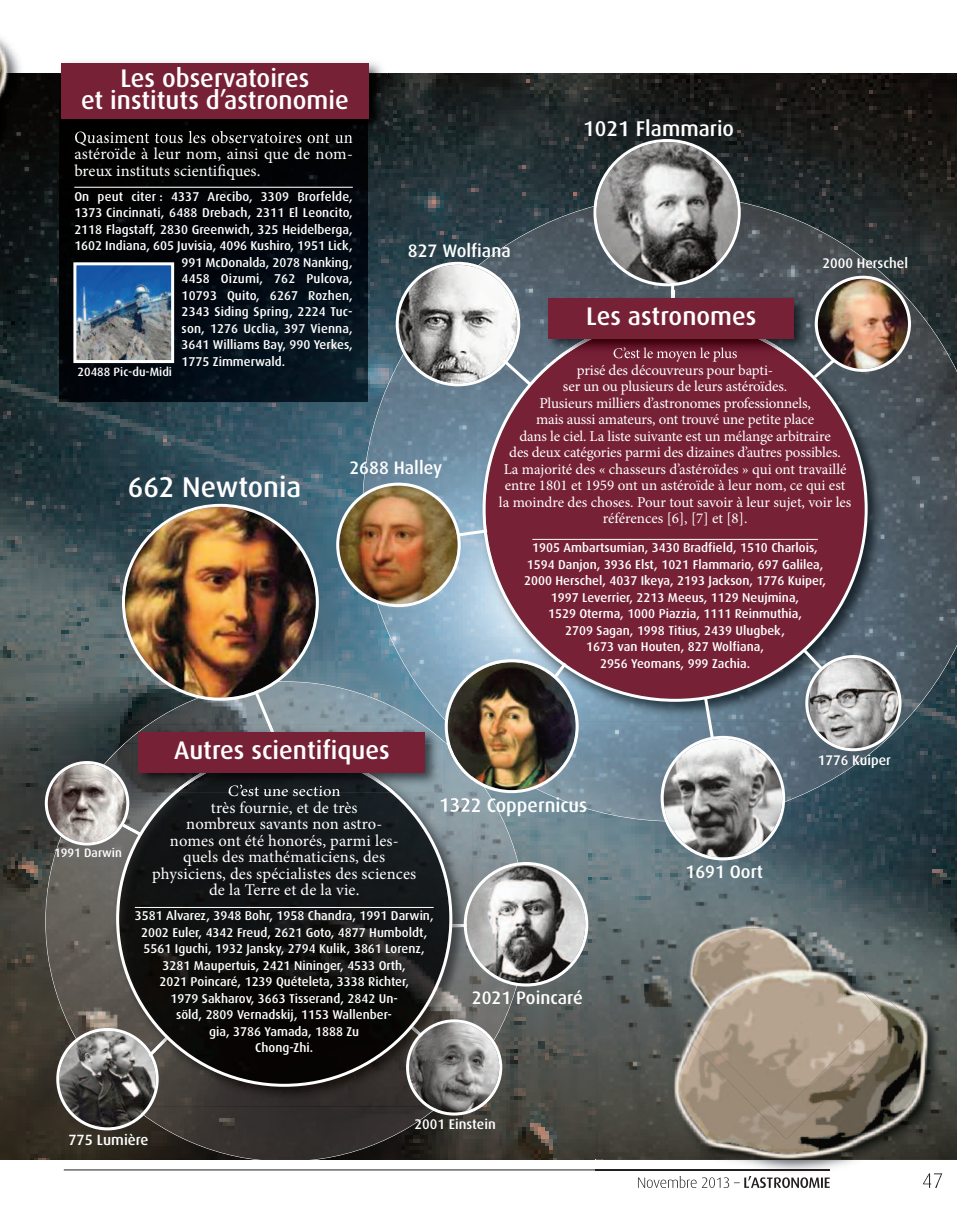
<style>
.page{position:relative;width:957px;height:1225px;background:#fff}
.page>*{position:absolute;margin:0;border:0;box-sizing:border-box;transform-origin:0 0}
.t1{font:500 28.5px "Dax";color:#fff}
.t2{font:500 25.5px/22.5px "Dax";color:#fff;text-align:center}
.t3{font:500 21.3px "Dax";color:#fff}
.t4{font:500 19.5px "Dax";color:#fff}
.t5{font:500 18px "Dax";color:#fff}
.t6{font:16.5px/16.5px "Minion Pro";letter-spacing:.01em;color:#fff;text-align:justify}
.t7{font:15px/16.5px "Minion Pro";letter-spacing:-.01em;color:#fff;text-align:center}
.t8{font:500 14.85px "Dax";color:#fff}
.t9{font:500 13.95px "Dax";color:#fff}
.t10{font:500 12.75px/16.5px "Dax";color:#fff;text-align:center}
.t11{font:500 12.3px "Dax";color:#fff}
.t12{font:500 12px "Dax";color:#fff}
</style>
<div class="page">
<img style="left:0;top:73px;width:957px;height:1086px">
<svg style="left:362px;top:195px;width:595px;height:626px;background:#495b65"></svg>
<img style="left:46px;top:682px;width:479px;height:477px">
<hr style="left:64px;top:1169px;width:765px;height:1px;background:#231f20">
<img style="left:59px;top:138px;width:309px;height:264px">
<hr style="left:74px;top:187px;width:279px;height:1px;background:#fff">
<img style="left:59px;top:62px;width:329px;height:76px">
<img style="left:75px;top:131px;width:69px;height:7px">
<div style="left:61px;top:63px;width:307px;height:56px;background:#762136"></div>
<img style="left:476px;top:310px;width:411px;height:411px">
<svg style="left:482px;top:317px;width:385px;height:385px;background:#772d41"></svg>
<hr style="left:532px;top:539px;width:286px;height:1px;background:#fff">
<img style="left:647px;top:835px;width:156px;height:79px">
<img style="left:653px;top:848px;width:132px;height:66px">
<img style="left:0;top:73px;width:59px;height:202px">
<img style="left:0;top:37px;width:39px;height:218px">
<img style="left:818px;top:914px;width:139px;height:14px">
<img style="left:596px;top:914px;width:36px;height:245px">
<img style="left:638px;top:1177px;width:58px;height:11px">
<img style="left:701px;top:1177px;width:39px;height:11px">
<img style="left:782px;top:1177px;width:47px;height:11px">
<img style="left:923px;top:1176px;width:19px;height:11px">
<img style="left:800px;top:914px;width:18px;height:14px">
<img style="left:632px;top:914px;width:6px;height:14px">
<img style="left:638px;top:914px;width:162px;height:14px">
<img style="left:602px;top:928px;width:355px;height:246px">
<svg style="left:744px;top:1176px;width:37px;height:12px"></svg>
<img style="left:925px;top:1173px;width:17px;height:3px">
<img style="left:602px;top:1169px;width:227px;height:1px">
<img style="left:604px;top:928px;width:303px;height:211px">
<img style="left:616px;top:928px;width:267px;height:186px">
<img style="left:810px;top:276px;width:101px;height:105px">
<svg style="left:660px;top:694px;width:125px;height:166px;background:#899298"></svg>
<svg style="left:799px;top:645px;width:102px;height:106px;background:#94999d"></svg>
<img style="left:109px;top:743px;width:363px;height:363px">
<img style="left:445px;top:659px;width:134px;height:134px">
<img style="left:109px;top:743px;width:13px;height:16px">
<img style="left:447px;top:743px;width:25px;height:37px">
<img style="left:450px;top:743px;width:22px;height:33px">
<img style="left:452px;top:797px;width:20px;height:16px">
<svg style="left:116px;top:750px;width:336px;height:336px;background:#1c1d1d"></svg>
<hr style="left:135px;top:907px;width:299px;height:1px;background:#fff">
<img style="left:319px;top:724px;width:125px;height:19px">
<img style="left:422px;top:724px;width:22px;height:18px">
<img style="left:132px;top:743px;width:312px;height:49px">
<img style="left:173px;top:772px;width:222px;height:20px">
<img style="left:229px;top:784px;width:83px;height:8px">
<div style="left:139px;top:731px;width:286px;height:41px;background:#762136"></div>
<img style="left:77px;top:266px;width:93px;height:93px">
<div style="left:73px;top:262px;width:101px;height:101px;border:3px solid #fff"></div>
<img style="left:542px;top:291px;width:271px;height:67px">
<img style="left:555px;top:339px;width:239px;height:19px">
<img style="left:613px;top:347px;width:75px;height:11px">
<svg style="left:593px;top:139px;width:148px;height:159px;background:#76797a"></svg>
<div style="left:548px;top:298px;width:246px;height:41px;background:#762136"></div>
<img style="left:336px;top:482px;width:154px;height:125px">
<svg style="left:396px;top:262px;width:139px;height:127px"></svg>
<svg style="left:447px;top:862px;width:141px;height:124px;background:#939495"></svg>
<svg style="left:406px;top:1019px;width:96px;height:96px;background:#838280"></svg>
<svg style="left:45px;top:761px;width:100px;height:84px;background:#928d8b"></svg>
<img style="left:122px;top:504px;width:197px;height:246px">
<svg style="left:56px;top:1028px;width:115px;height:102px;background:#6a6764"></svg>
<h2 class="t2" style="left:81px;top:68px;width:269px">Les observatoires<br>et instituts d’astronomie</h2>
<h3 class="t3" style="left:583px;top:119px;width:152px">1021 Flammario</h3>
<p class="t6" style="left:74px;top:130px;width:280px">Quasiment tous les observatoires ont un astéroïde à leur nom, ainsi que de nom&shy;breux instituts scientifiques.</p>
<p class="t10" style="left:74px;top:189px;width:280px">On peut citer : 4337 Arecibo, 3309 Brorfelde,</p>
<p class="t10" style="left:74px;top:205px;width:280px">1373 Cincinnati, 6488 Drebach, 2311 El Leoncito,</p>
<p class="t10" style="left:74px;top:222px;width:280px">2118 Flagstaff, 2830 Greenwich, 325 Heidelberga,</p>
<p class="t10" style="left:74px;top:238px;width:280px">1602 Indiana, 605 Juvisia, 4096 Kushiro, 1951 Lick,</p>
<p class="t10" style="left:182px;top:255px;width:173px">991 McDonalda, 2078 Nanking,</p>
<p class="t10" style="left:182px;top:271px;width:173px">4458 Oizumi, 762 Pulcova,</p>
<p class="t10" style="left:182px;top:288px;width:173px">10793 Quito, 6267 Rozhen,</p>
<p class="t10" style="left:182px;top:304px;width:172px">2343 Siding Spring, 2224 Tuc-</p>
<p class="t10" style="left:182px;top:321px;width:173px">son, 1276 Ucclia, 397 Vienna,</p>
<p class="t10" style="left:182px;top:337px;width:173px">3641 Williams Bay, 990 Yerkes,</p>
<p class="t10" style="left:182px;top:354px;width:105px">1775 Zimmerwald.</p>
<h3 class="t5" style="left:408px;top:243px;width:104px">827 Wolfiana</h3>
<p class="t9" style="left:822px;top:257px;width:87px">2000 Herschel</p>
<h2 class="t2" style="left:586px;top:307px;width:172px">Les astronomes</h2>
<p class="t7" style="left:499px;top:363px;width:354px">prisé des découvreurs pour bapti-<br>ser un ou plusieurs de leurs astéroïdes.<br>Plusieurs milliers d’astronomes professionnels,<br>mais aussi amateurs, ont trouvé une petite place<br>dans le ciel. La liste suivante est un mélange arbitraire<br>des deux catégories parmi des dizaines d’autres possibles.<br>La majorité des « chasseurs d’astéroïdes » qui ont travaillé entre 1801 et 1959 ont un astéroïde à leur nom, ce qui est la moindre des choses. Pour tout savoir à leur sujet, voir les références [6], [7] et [8].</p>
<p class="t10" style="left:524px;top:540px;width:303px">1905 Ambartsumian, 3430 Bradfield, 1510 Charlois, 1594 Danjon, 3936 Elst, 1021 Flammario, 697 Galilea, 2000 Herschel, 4037 Ikeya, 2193 Jackson, 1776 Kuiper, 1997 Leverrier, 2213 Meeus, 1129 Neujmina,<br>1529 Oterma, 1000 Piazzia, 1111 Reinmuthia,<br>2709 Sagan, 1998 Titius, 2439 Ulugbek,<br>1673 van Houten, 827 Wolfiana,<br>2956 Yeomans, 999 Zachia.</p>
<p class="t12" style="left:78px;top:367px;width:96px">20488 Pic-du-Midi</p>
<h3 class="t5" style="left:349px;top:459px;width:94px">2688 Halley</h3>
<h1 class="t1" style="left:128px;top:475px;width:175px">662 Newtonia</h1>
<p class="t11" style="left:54px;top:847px;width:69px">1991 Darwin</p>
<h2 class="t2" style="left:174px;top:741px;width:217px">Autres scientifiques</h2>
<p class="t6" style="left:152px;top:784px;width:266px;text-align:center">C’est une section<br>très fournie, et de très<br>nombreux savants non astro-<br>nomes ont été honorés, parmi les&shy;quels des mathématiciens, des physiciens, des spécialistes des sciences de la Terre et de la vie.</p>
<p class="t10" style="left:135px;top:908px;width:300px">3581 Alvarez, 3948 Bohr, 1958 Chandra, 1991 Darwin, 2002 Euler, 4342 Freud, 2621 Goto, 4877 Humboldt, 5561 Iguchi, 1932 Jansky, 2794 Kulik, 3861 Lorenz, 3281 Maupertuis, 2421 Nininger, 4533 Orth,<br>2021 Poincaré, 1239 Quételeta, 3338 Richter,<br>1979 Sakharov, 3663 Tisserand, 2842 Un-<br>söld, 2809 Vernadskij, 1153 Wallenber-<br>gia, 3786 Yamada, 1888 Zu<br>Chong-Zhi.</p>
<h3 class="t4" style="left:439px;top:796px;width:150px">1322 Coppernicus</h3>
<h3 class="t5" style="left:472px;top:989px;width:112px">2021 Poincaré</h3>
<p class="t9" style="left:414px;top:1118px;width:83px">2001 Einstein</p>
<p class="t8" style="left:68px;top:1132px;width:82px">775 Lumière</p>
<h3 class="t5" style="left:685px;top:863px;width:79px">1691 Oort</h3>
<p class="t9" style="left:818px;top:753px;width:74px">1776 Kuiper</p>
</div>
